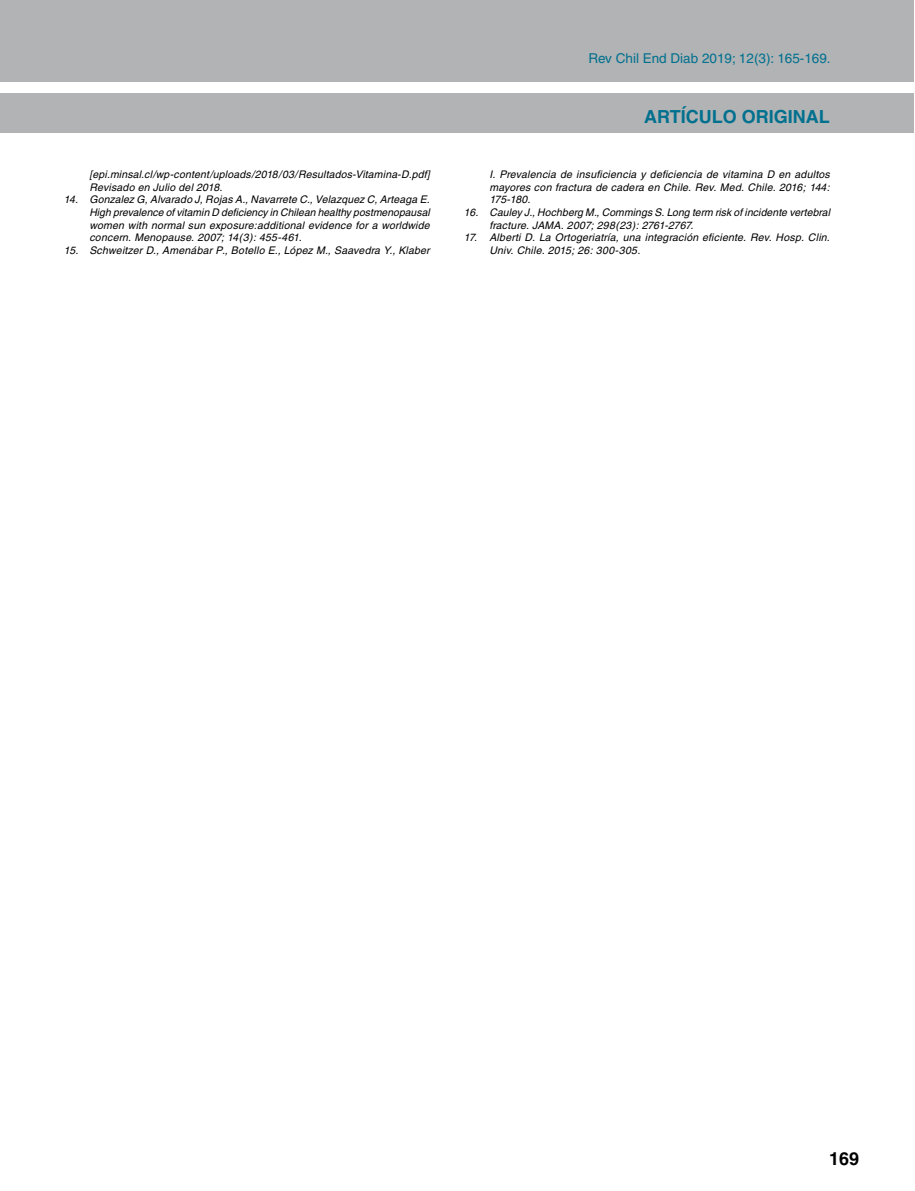
<style>
.page{position:relative;width:915px;height:1191px;background:#fff}
.page>*{position:absolute;margin:0;border:0;box-sizing:border-box;transform-origin:0 0}
.t1{font:700 18px "Helvetica";color:#00708f}
.t2{font:700 18px "Helvetica";color:#000}
.t3{font:13.5px "Helvetica";color:#00708f}
.t4{font:italic 10.5px/12.6px "Helvetica";letter-spacing:.02em;color:#000}
</style>
<div class="page">
<div style="left:0;top:0;width:913px;height:81px;background:#b1b3b4"></div>
<div style="left:0;top:93px;width:913px;height:40px;background:#b1b3b4"></div>
<p class="t4" style="left:89px;top:168px;width:342px">[epi.minsal.cl/wp-content/uploads/2018/03/Resultados-Vitamina-D.pdf]<br>Revisado en Julio del 2018.</p>
<p class="t4" style="left:89px;top:193px;width:342px;text-align:justify;text-indent:-26px">14. Gonzalez G, Alvarado J, Rojas A., Navarrete C., Velazquez C, Arteaga E.<br>High prevalence of vitamin D deficiency in Chilean healthy postmenopausal women with normal sun exposure:additional evidence for a worldwide concern. Menopause. 2007; 14(3): 455-461.</p>
<p class="t4" style="left:64px;top:244px;width:367px">15. Schweitzer D., Amenábar P., Botello E., López M., Saavedra Y., Klaber</p>
<p class="t3" style="left:588px;top:51px;width:244px">Rev Chil End Diab 2019; 12(3): 165-169.</p>
<h1 class="t1" style="left:643px;top:106px;width:187px">ARTÍCULO ORIGINAL</h1>
<p class="t4" style="left:489px;top:168px;width:342px;text-align:justify">I. Prevalencia de insuficiencia y deficiencia de vitamina D en adultos mayores con fractura de cadera en Chile. Rev. Med. Chile. 2016; 144:<br>175-180.</p>
<p class="t4" style="left:489px;top:206px;width:342px;text-indent:-26px">16. Cauley J., Hochberg M., Commings S. Long term risk of incidente vertebral fracture. JAMA. 2007; 298(23): 2761-2767.</p>
<p class="t4" style="left:489px;top:231px;width:342px;text-indent:-26px">17. Alberti D. La Ortogeriatría, una integración eficiente. Rev. Hosp. Clin.<br>Univ. Chile. 2015; 26: 300-305.</p>
<h1 class="t2" style="left:828px;top:1148px;width:31px">169</h1>
</div>
